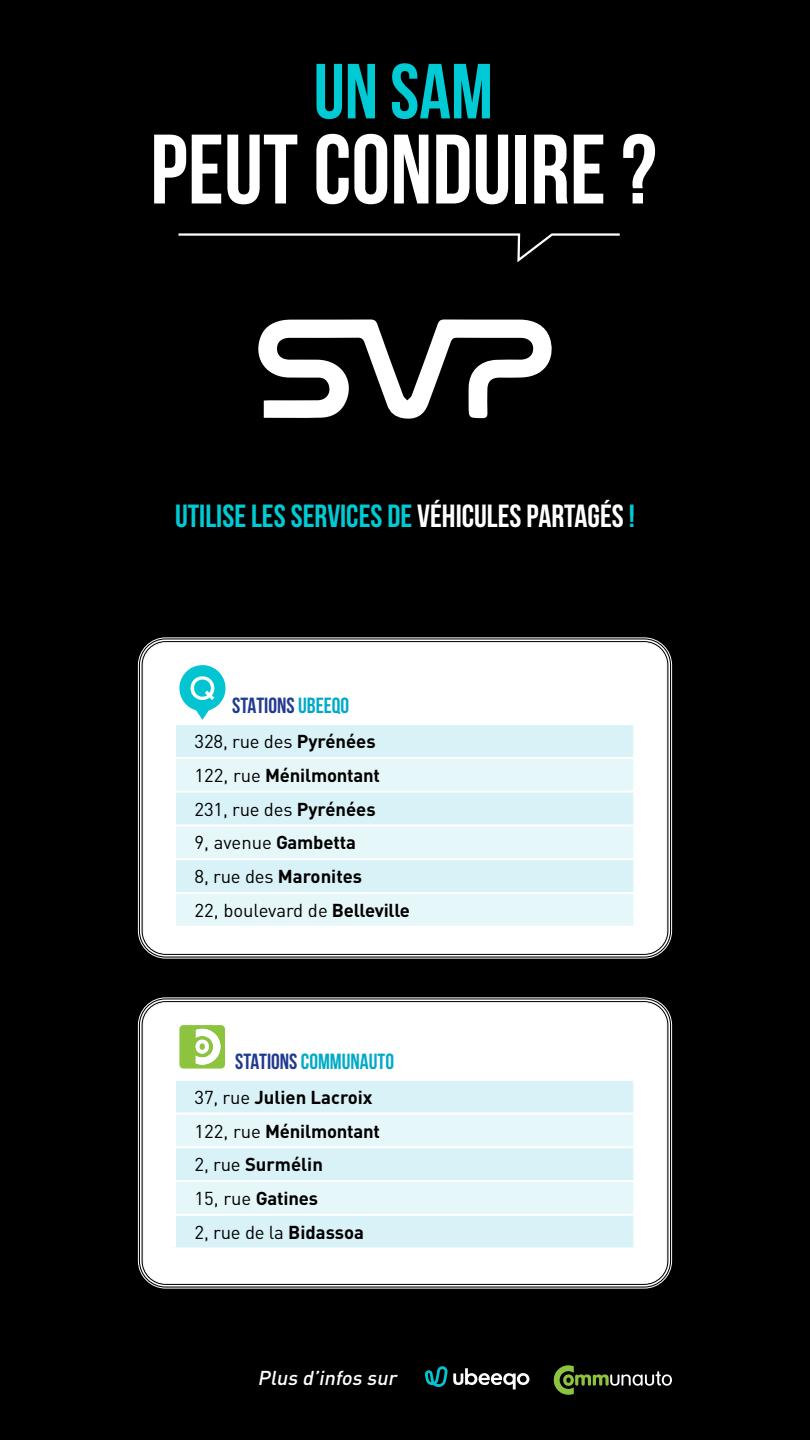
<style>
.page{position:relative;width:810px;height:1440px;background:#000}
.page>*{position:absolute;margin:0;border:0;box-sizing:border-box;transform-origin:0 0}
.t1{font:700 98.4px "Bebas Neue";color:#fff}
.t2{font:700 77.85px "Bebas Neue";color:#00cbd4}
.t3{font:700 32.03px "Bebas Neue";color:#00cbd4}
.t4{font:700 21.9px "Bebas Neue";color:#00aac7}
.t5{font:700 21.9px "Bebas Neue";color:#213a8f}
.t6{font:italic 500 19.88px "DIN Pro";color:#fff}
.t7{font:18.45px/33.8px "DIN Pro";letter-spacing:-.01em;color:#000}
.t8{font:700 18.45px/33.8px "DIN Pro";letter-spacing:-.01em;color:#000}
.s1{color:#fff}
.s2{color:#00aac7}
.s3{font-weight:700}
.s4{color:#213a8f}
.s5{font-weight:400}
</style>
<div class="page">
<svg style="left:178px;top:233px;width:442px;height:30px"></svg>
<svg style="left:258px;top:319px;width:294px;height:100px"></svg>
<div style="left:143px;top:643px;width:524px;height:310px;background:#fff;border-radius:23px"></div>
<div style="left:176px;top:725px;width:457px;height:32px;background:#d9f2f7"></div>
<svg style="left:176px;top:759px;width:457px;height:167px;background:#e1f5f8"></svg>
<hr style="left:176px;top:824px;width:457px;height:2px;background:#fff">
<hr style="left:176px;top:892px;width:457px;height:2px;background:#fff">
<hr style="left:176px;top:791px;width:457px;height:2px;background:#fff">
<hr style="left:176px;top:858px;width:457px;height:2px;background:#fff">
<svg style="left:179px;top:665px;width:47px;height:55px"></svg>
<div style="left:140px;top:639px;width:530px;height:318px;border:2px solid #fff;border-radius:25px"></div>
<div style="left:143px;top:1003px;width:524px;height:280px;background:#fff;border-radius:23px"></div>
<div style="left:176px;top:1081px;width:457px;height:167px;background:#d9f2f7"></div>
<svg style="left:176px;top:1115px;width:457px;height:99px;background:#e1f5f8"></svg>
<hr style="left:176px;top:1113px;width:457px;height:2px;background:#fff">
<hr style="left:176px;top:1180px;width:457px;height:2px;background:#fff">
<hr style="left:176px;top:1146px;width:457px;height:2px;background:#fff">
<hr style="left:176px;top:1214px;width:457px;height:2px;background:#fff">
<svg style="left:179px;top:1025px;width:46px;height:44px"></svg>
<div style="left:140px;top:999px;width:530px;height:288px;border:2px solid #fff;border-radius:25px"></div>
<div style="left:143px;top:1002px;width:524px;height:282px;border:1px solid #fff;border-radius:23px"></div>
<svg style="left:553px;top:1365px;width:119px;height:30px"></svg>
<svg style="left:425px;top:1366px;width:104px;height:23px"></svg>
<h2 class="t2" style="left:314px;top:49px;width:181px">UN SAM</h2>
<h1 class="t1" style="left:150px;top:116px;width:508px">PEUT CONDUIRE ?</h1>
<h3 class="t3" style="left:175px;top:498px;width:461px">UTILISE LES SERVICES DE <span class="s1">VÉHICULES PARTAGÉS</span> !</h3>
<p class="t5" style="left:232px;top:693px;width:118px">STATIONS <span class="s2">UBEEQO</span></p>
<p class="t7" style="left:195px;top:724px;width:217px">328, rue des <span class="s3">Pyrénées<br></span>122, rue <span class="s3">Ménilmontant<br></span>231, rue des <span class="s3">Pyrénées<br></span>9, avenue <span class="s3">Gambetta<br></span>8, rue des <span class="s3">Maronites<br></span>22, boulevard de <span class="s3">Belleville</span></p>
<p class="t4" style="left:235px;top:1049px;width:160px"><span class="s4">STATIONS</span> COMMUNAUTO</p>
<p class="t8" style="left:195px;top:1079px;width:187px"><span class="s5">37, rue</span> Julien Lacroix<br><span class="s5">122, rue</span> Ménilmontant<br><span class="s5">2, rue</span> Surmélin<br><span class="s5">15, rue</span> Gatines<br><span class="s5">2, rue de la</span> Bidassoa</p>
<p class="t6" style="left:258px;top:1364px;width:145px">Plus d’infos sur</p>
</div>
